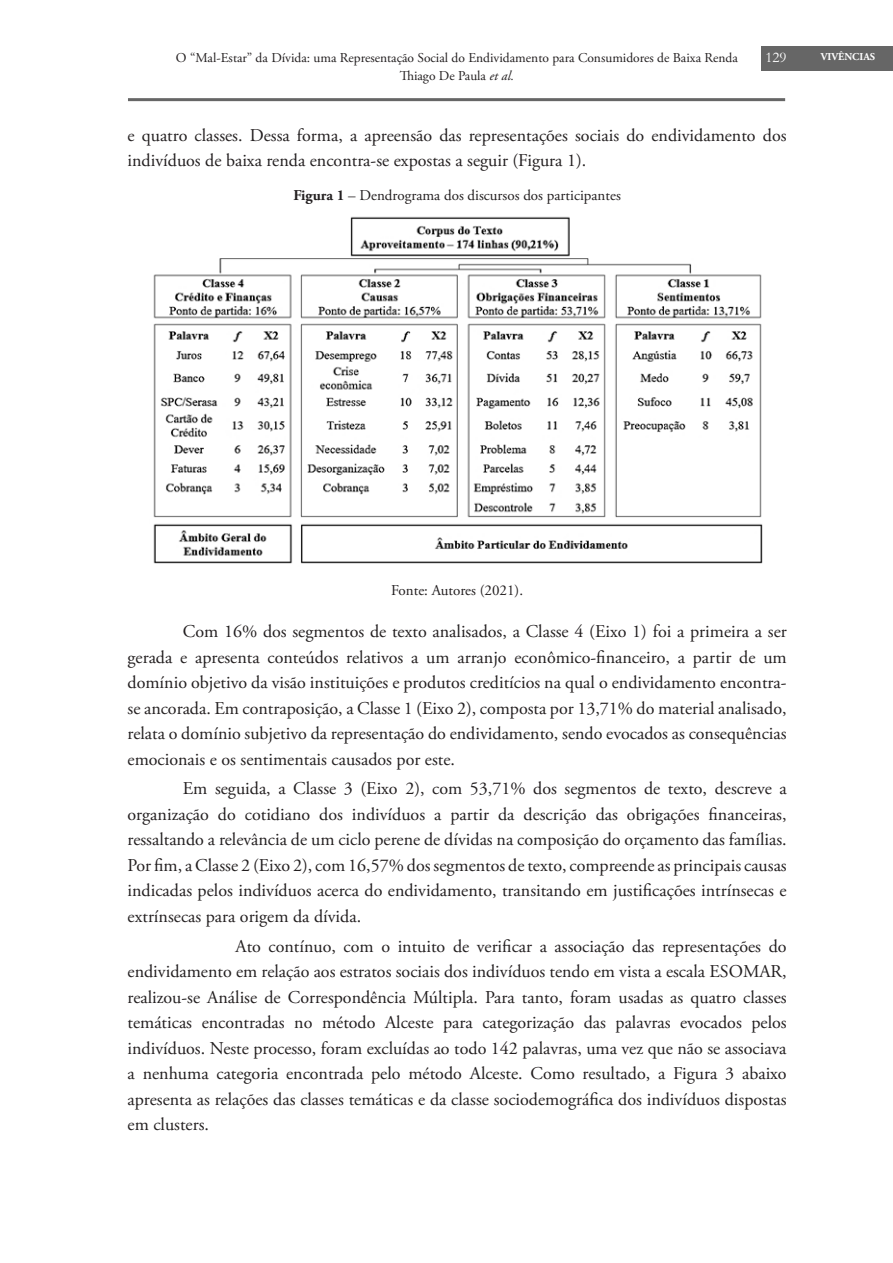
<style>
.page{position:relative;width:893px;height:1263px;background:#fff}
.page>*{position:absolute;margin:0;border:0;box-sizing:border-box;transform-origin:0 0}
.TEXTO_NORMAL{font:18px/25.5px "Adobe Garamond Pro";color:#231f20;text-align:justify}
.Tabela{font:15px "Adobe Garamond Pro";color:#231f20}
.t1{font:15px "Garamond";color:#fff}
.t2{font:13.5px "Adobe Garamond Pro";color:#231f20}
.t3{font:700 10.5px "Adobe Garamond Pro";color:#fff}
.s1{font-style:italic}
.s2{font-weight:700}
</style>
<div class="page">
<div style="left:761px;top:46px;width:132px;height:25px;background:#666"></div>
<hr style="left:128px;top:98px;width:657px;height:3px;background:#666">
<img style="left:153px;top:216px;width:610px;height:348px">
<p class="t2" style="left:176px;top:49px;width:563px">O “Mal-Estar” da Dívida: uma Representação Social do Endividamento para Consumidores de Baixa Renda</p>
<p class="t1" style="left:766px;top:47px;width:23px">129</p>
<p class="t2" style="left:400px;top:67px;width:116px">Thiago De Paula <span class="s1">et al.</span></p>
<p class="TEXTO_NORMAL" style="left:128px;top:123px;width:660px">e quatro classes. Dessa forma, a apreensão das representações sociais do endividamento dos indivíduos de baixa renda encontra-se expostas a seguir (Figura 1).</p>
<p class="Tabela" style="left:293px;top:186px;width:329px"><span class="s2">Figura 1</span> – Dendrograma dos discursos dos participantes</p>
<p class="t3" style="left:821px;top:50px;width:56px">VIVÊNCIAS</p>
<p class="Tabela" style="left:391px;top:581px;width:134px">Fonte: Autores (2021).</p>
<p class="TEXTO_NORMAL" style="left:128px;top:619px;width:661px;text-indent:55px">Com 16% dos segmentos de texto analisados, a Classe 4 (Eixo 1) foi a primeira a ser gerada e apresenta conteúdos relativos a um arranjo econômico-financeiro, a partir de um domínio objetivo da visão instituições e produtos creditícios na qual o endividamento encontra&shy;se ancorada. Em contraposição, a Classe 1 (Eixo 2), composta por 13,71% do material analisado, relata o domínio subjetivo da representação do endividamento, sendo evocados as consequências emocionais e os sentimentais causados por este.</p>
<p class="TEXTO_NORMAL" style="left:128px;top:776px;width:661px;text-indent:55px">Em seguida, a Classe 3 (Eixo 2), com 53,71% dos segmentos de texto, descreve a organização do cotidiano dos indivíduos a partir da descrição das obrigações financeiras, ressaltando a relevância de um ciclo perene de dívidas na composição do orçamento das famílias.<br>Por fim, a Classe 2 (Eixo 2), com 16,57% dos segmentos de texto, compreende as principais causas indicadas pelos indivíduos acerca do endividamento, transitando em justificações intrínsecas e extrínsecas para origem da dívida.</p>
<p class="TEXTO_NORMAL" style="left:128px;top:934px;width:661px;text-indent:108px">Ato contínuo, com o intuito de verificar a associação das representações do endividamento em relação aos estratos sociais dos indivíduos tendo em vista a escala ESOMAR, realizou-se Análise de Correspondência Múltipla. Para tanto, foram usadas as quatro classes temáticas encontradas no método Alceste para categorização das palavras evocados pelos indivíduos. Neste processo, foram excluídas ao todo 142 palavras, uma vez que não se associava a nenhuma categoria encontrada pelo método Alceste. Como resultado, a Figura 3 abaixo apresenta as relações das classes temáticas e da classe sociodemográfica dos indivíduos dispostas em clusters.</p>
</div>
